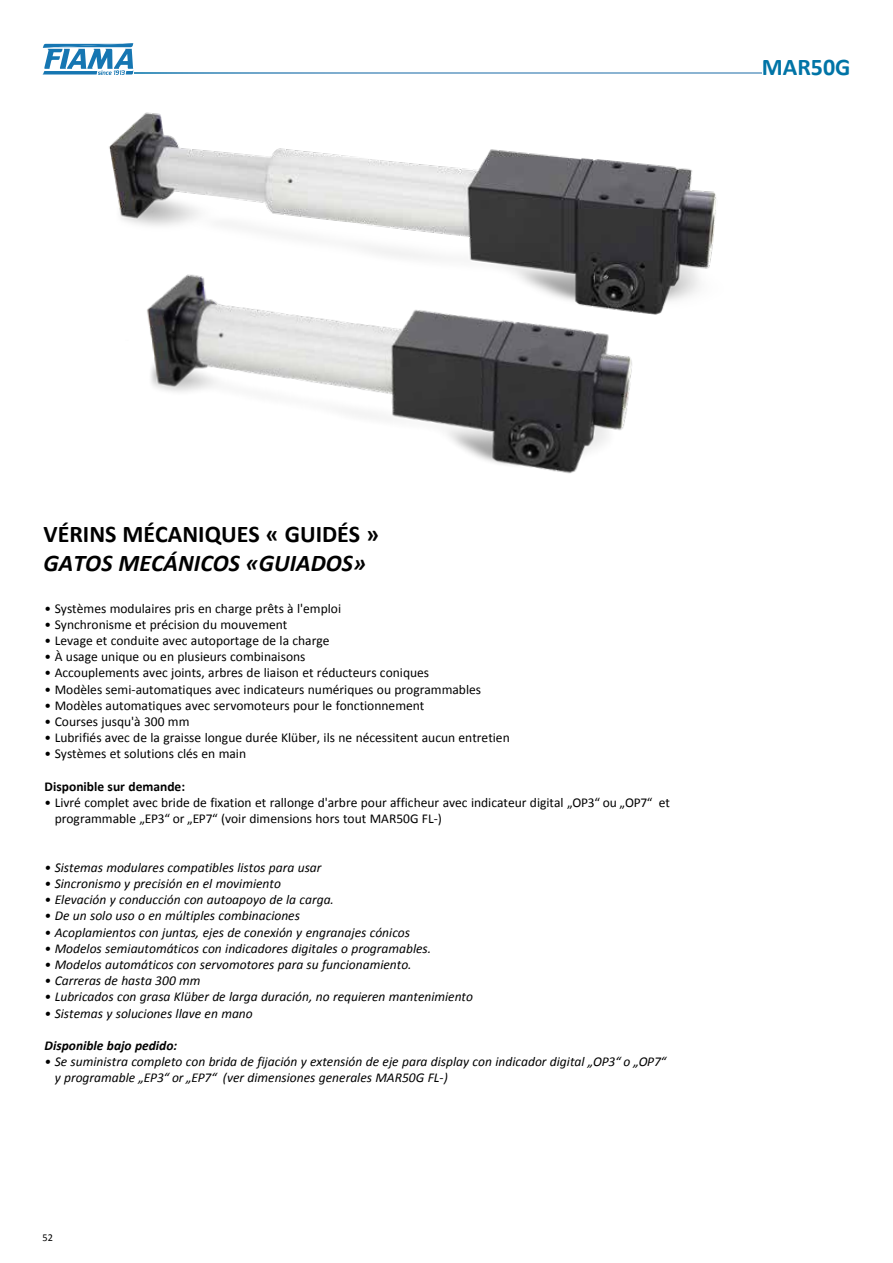
<style>
.page{position:relative;width:893px;height:1263px;background:#fff}
.page>*{position:absolute;margin:0;border:0;box-sizing:border-box;transform-origin:0 0}
.t1{font:700 24px "Calibri";color:#000}
.t2{font:italic 700 24px "Calibri";color:#000}
.t3{font:700 24px "Calibri";color:#0074a6}
.t4{font:13.5px/16.2px "Calibri";color:#000}
.t5{font:italic 13.5px/16.2px "Calibri";color:#000}
.t6{font:700 13.5px "Calibri";color:#000}
.t7{font:italic 700 13.5px "Calibri";color:#000}
.t8{font:10.5px "Calibri";color:#000}
</style>
<div class="page">
<img style="left:109px;top:112px;width:607px;height:156px">
<svg style="left:43px;top:43px;width:91px;height:32px"></svg>
<svg style="left:134px;top:72px;width:628px;height:2px"></svg>
<img style="left:109px;top:264px;width:599px;height:210px">
<h1 class="t3" style="left:762px;top:52px;width:90px">MAR50G</h1>
<h1 class="t1" style="left:44px;top:518px;width:337px">VÉRINS MÉCANIQUES « GUIDÉS »</h1>
<h1 class="t2" style="left:44px;top:547px;width:324px">GATOS MECÁNICOS «GUIADOS»</h1>
<p class="t4" style="left:45px;top:600px;width:298px">• Systèmes modulaires pris en charge prêts à l'emploi</p>
<p class="t4" style="left:45px;top:616px;width:244px">• Synchronisme et précision du mouvement</p>
<p class="t4" style="left:45px;top:632px;width:286px">• Levage et conduite avec autoportage de la charge</p>
<p class="t4" style="left:45px;top:649px;width:262px">• À usage unique ou en plusieurs combinaisons</p>
<p class="t4" style="left:45px;top:665px;width:386px">• Accouplements avec joints, arbres de liaison et réducteurs coniques</p>
<p class="t4" style="left:45px;top:681px;width:438px">• Modèles semi-automatiques avec indicateurs numériques ou programmables</p>
<p class="t4" style="left:45px;top:697px;width:381px">• Modèles automatiques avec servomoteurs pour le fonctionnement</p>
<p class="t4" style="left:45px;top:713px;width:146px">• Courses jusqu'à 300 mm</p>
<p class="t4" style="left:45px;top:730px;width:467px">• Lubrifiés avec de la graisse longue durée Klüber, ils ne nécessitent aucun entretien</p>
<p class="t4" style="left:45px;top:746px;width:203px">• Systèmes et solutions clés en main</p>
<p class="t6" style="left:45px;top:778px;width:142px">Disponible sur demande:</p>
<p class="t4" style="left:55px;top:794px;width:617px;text-indent:-10px">• Livré complet avec bride de fixation et rallonge d'arbre pour afficheur avec indicateur digital „OP3“ ou „OP7“ et programmable „EP3“ or „EP7“ (voir dimensions hors tout MAR50G FL-)</p>
<p class="t5" style="left:45px;top:859px;width:278px">• Sistemas modulares compatibles listos para usar</p>
<p class="t5" style="left:45px;top:875px;width:238px">• Sincronismo y precisión en el movimiento</p>
<p class="t5" style="left:45px;top:891px;width:291px">• Elevación y conducción con autoapoyo de la carga.</p>
<p class="t5" style="left:45px;top:907px;width:257px">• De un solo uso o en múltiples combinaciones</p>
<p class="t5" style="left:45px;top:923px;width:367px">• Acoplamientos con juntas, ejes de conexión y engranajes cónicos</p>
<p class="t5" style="left:45px;top:940px;width:388px">• Modelos semiautomáticos con indicadores digitales o programables.</p>
<p class="t5" style="left:45px;top:956px;width:369px">• Modelos automáticos con servomotores para su funcionamiento.</p>
<p class="t5" style="left:45px;top:972px;width:157px">• Carreras de hasta 300 mm</p>
<p class="t5" style="left:45px;top:988px;width:430px">• Lubricados con grasa Klüber de larga duración, no requieren mantenimiento</p>
<p class="t5" style="left:45px;top:1004px;width:210px">• Sistemas y soluciones llave en mano</p>
<p class="t7" style="left:45px;top:1037px;width:134px">Disponible bajo pedido:</p>
<p class="t5" style="left:55px;top:1053px;width:613px;text-indent:-10px">• Se suministra completo con brida de fijación y extensión de eje para display con indicador digital „OP3“ o „OP7“ y programable „EP3“ or „EP7“ (ver dimensiones generales MAR50G FL-)</p>
<p class="t8" style="left:43px;top:1231px;width:12px">52</p>
</div>
